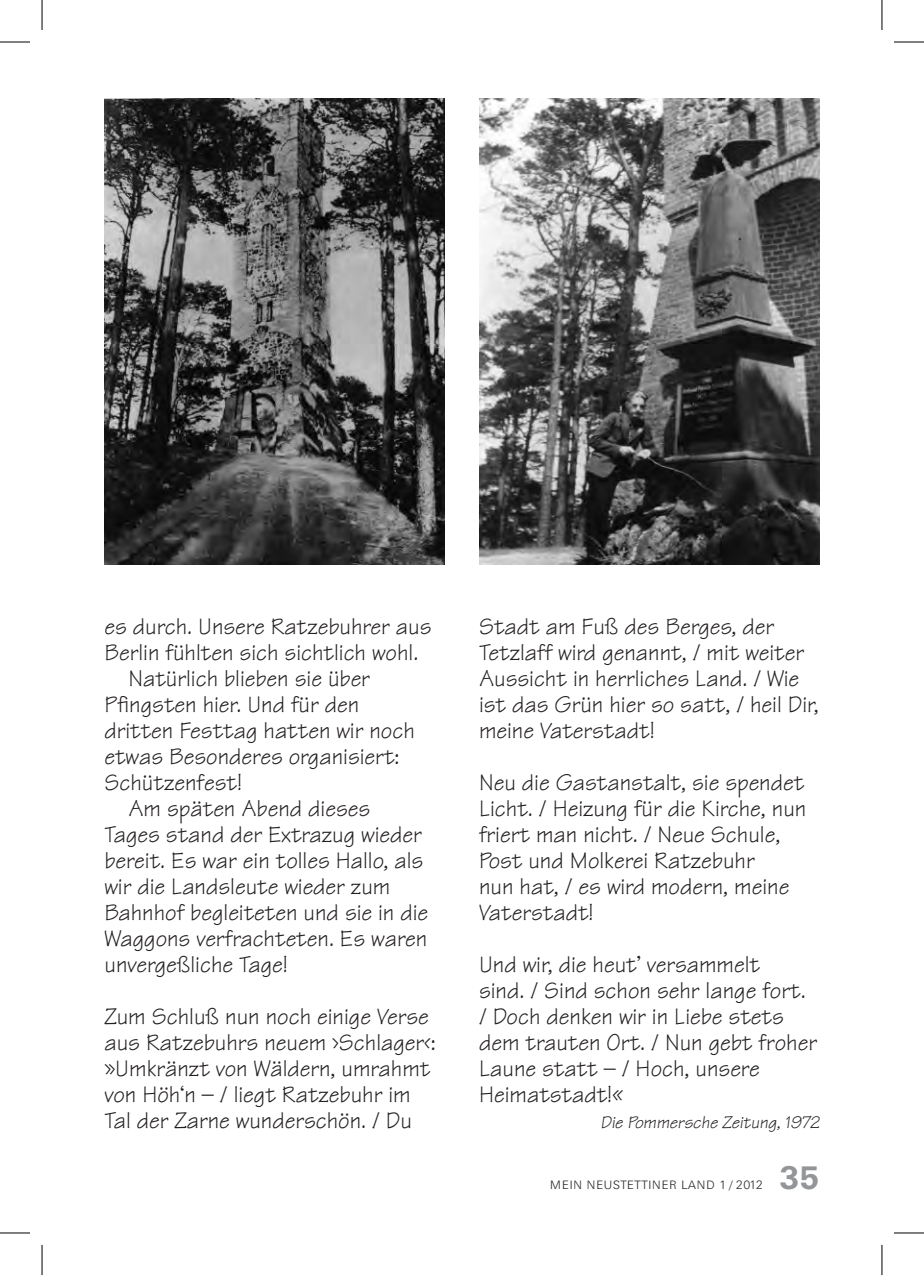
<style>
.page{position:relative;width:924px;height:1275px;background:#fff}
.page>*{position:absolute;margin:0;border:0;box-sizing:border-box;transform-origin:0 0}
.t1{font:700 32px "Univers BQ";color:#939598}
.t2{font:24px/26px "Technical";color:#231f20}
.t3{font:italic 18px "Technical";color:#231f20}
.t4{font:300 12px "Univers BQ";letter-spacing:.07em;color:#231f20}
</style>
<div class="page">
<img style="left:104px;top:99px;width:341px;height:466px">
<img style="left:479px;top:99px;width:340px;height:466px">
<hr style="left:0;top:42px;width:30px;height:1px;background:#000">
<hr style="left:893px;top:42px;width:30px;height:1px;background:#000">
<hr style="left:0;top:1232px;width:30px;height:1px;background:#000">
<hr style="left:893px;top:1232px;width:30px;height:1px;background:#000">
<hr style="left:42px;top:0;width:1px;height:30px;background:#000">
<hr style="left:42px;top:1245px;width:1px;height:30px;background:#000">
<hr style="left:881px;top:0;width:1px;height:30px;background:#000">
<hr style="left:881px;top:1245px;width:1px;height:30px;background:#000">
<p class="t2" style="left:104px;top:614px;width:328px">es durch. Unsere Ratzebuhrer aus</p>
<p class="t2" style="left:104px;top:640px;width:315px">Berlin fühlten sich sichtlich wohl.</p>
<p class="t2" style="left:128px;top:666px;width:243px">Natürlich blieben sie über</p>
<p class="t2" style="left:104px;top:692px;width:256px">Pfingsten hier. Und für den</p>
<p class="t2" style="left:104px;top:718px;width:312px">dritten Festtag hatten wir noch</p>
<p class="t2" style="left:104px;top:743px;width:296px">etwas Besonderes organisiert:</p>
<p class="t2" style="left:104px;top:769px;width:139px">Schützenfest!</p>
<p class="t2" style="left:128px;top:796px;width:243px">Am späten Abend dieses</p>
<p class="t2" style="left:104px;top:822px;width:319px">Tages stand der Extrazug wieder</p>
<p class="t2" style="left:104px;top:848px;width:320px">bereit. Es war ein tolles Hallo, als</p>
<p class="t2" style="left:104px;top:873px;width:287px">wir die Landsleute wieder zum</p>
<p class="t2" style="left:104px;top:899px;width:325px">Bahnhof begleiteten und sie in die</p>
<p class="t2" style="left:104px;top:925px;width:324px">Waggons verfrachteten. Es waren</p>
<p class="t2" style="left:104px;top:951px;width:185px">unvergeßliche Tage!</p>
<p class="t2" style="left:104px;top:1003px;width:333px">Zum Schluß nun noch einige Verse aus Ratzebuhrs neuem ›Schlager‹: »Umkränzt von Wäldern, umrahmt von Höh‘n – / liegt Ratzebuhr im<br>Tal der Zarne wunderschön. / Du</p>
<p class="t2" style="left:479px;top:613px;width:341px">Stadt am Fuß des Berges, der<br>Tetzlaff wird genannt, / mit weiter<br>Aussicht in herrliches Land. / Wie ist das Grün hier so satt, / heil Dir, meine Vaterstadt!</p>
<p class="t2" style="left:479px;top:769px;width:329px">Neu die Gastanstalt, sie spendet<br>Licht. / Heizung für die Kirche, nun friert man nicht. / Neue Schule,<br>Post und Molkerei Ratzebuhr<br>nun hat, / es wird modern, meine<br>Vaterstadt!</p>
<p class="t2" style="left:479px;top:951px;width:339px">Und wir, die heut’ versammelt<br>sind. / Sind schon sehr lange fort. / Doch denken wir in Liebe stets dem trauten Ort. / Nun gebt froher<br>Laune statt – / Hoch, unsere<br>Heimatstadt!«</p>
<p class="t3" style="left:600px;top:1111px;width:220px">Die Pommersche Zeitung, 1972</p>
<p class="t4" style="left:550px;top:1177px;width:214px">MEIN NEUSTETTINER LAND 1 / 2012</p>
<h1 class="t1" style="left:779px;top:1159px;width:41px">35</h1>
</div>
